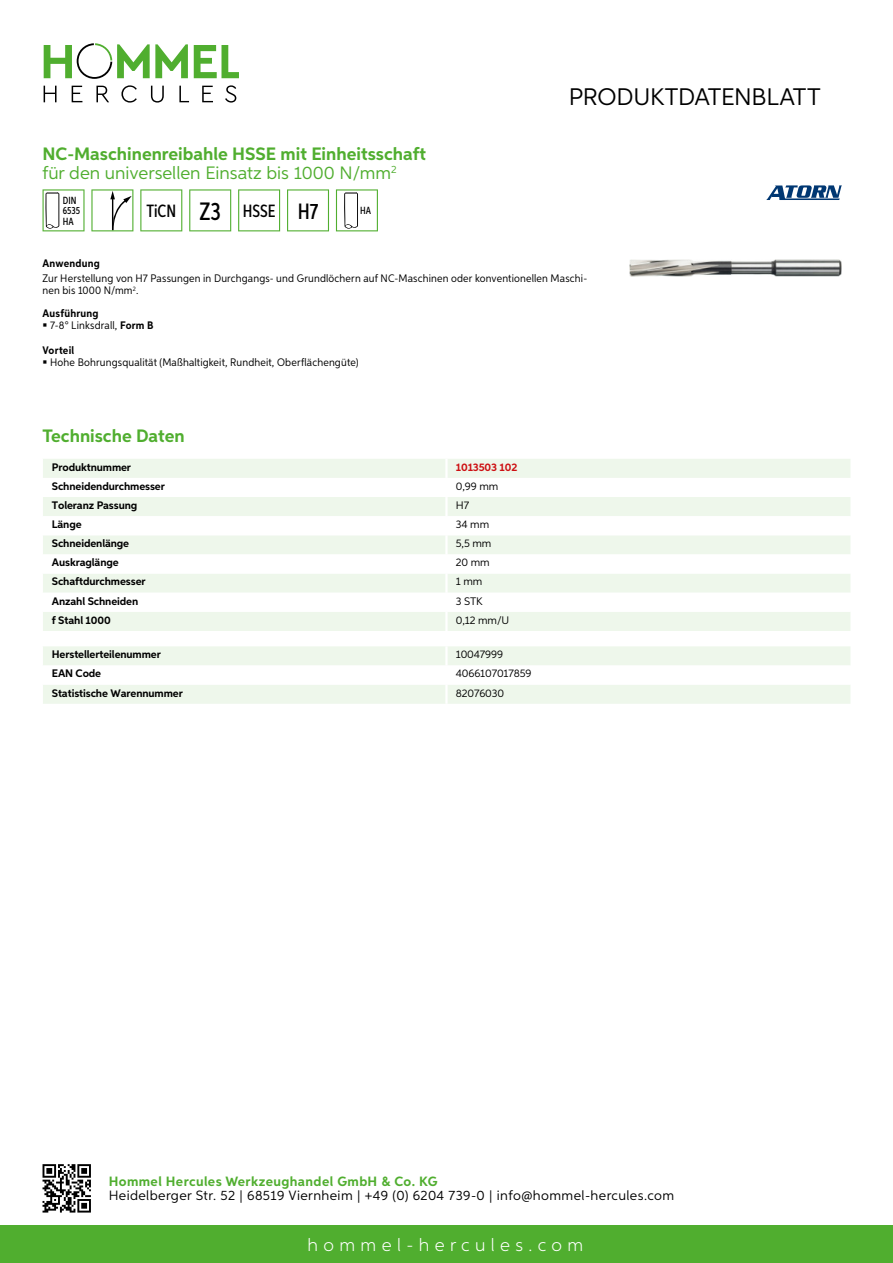
<style>
.page{position:relative;width:893px;height:1263px;background:#fff}
.page>*{position:absolute;margin:0;border:0;box-sizing:border-box;transform-origin:0 0}
.t1{font:24px "Aspira";letter-spacing:-.01em;color:#000}
.t2{font:700 18px/19.8px "Aspira";color:#50ae2f}
.t3{font:300 18px "Aspira";letter-spacing:.3em;color:#fff}
.t4{font:500 17.85px "Aspira XX Nar";color:#000}
.t5{font:13.5px "Aspira";letter-spacing:.03em;color:#000}
.t6{font:700 13.5px "Aspira";letter-spacing:.03em;color:#50ae2f}
.t7{font:10.95px/12px "Aspira Nar";letter-spacing:.015em;color:#000}
.t8{font:700 10.95px "Aspira";letter-spacing:-.01em;color:#000}
.t9{font:10.95px "Aspira";letter-spacing:-.01em;color:#000}
.t10{font:700 10.95px/12.8px "Aspira Nar";letter-spacing:.02em;color:#000}
.t11{font:700 10.95px "Aspira";letter-spacing:-.01em;color:#cd1013}
.t12{font:500 10.35px/10.4px "Aspira XX Nar";color:#000}
.s1{font-weight:400}
.s2{font-size:25.2px}
.s3{font-size:22.2px}
</style>
<div class="page">
<div style="left:0;top:1226px;width:893px;height:37px;background:#50ae2f"></div>
<svg style="left:43px;top:1164px;width:48px;height:48px"></svg>
<svg style="left:194px;top:45px;width:45px;height:33px"></svg>
<svg style="left:44px;top:43px;width:144px;height:36px"></svg>
<svg style="left:44px;top:86px;width:13px;height:16px"></svg>
<svg style="left:72px;top:86px;width:10px;height:16px"></svg>
<svg style="left:96px;top:86px;width:13px;height:16px"></svg>
<svg style="left:121px;top:85px;width:16px;height:18px"></svg>
<svg style="left:151px;top:86px;width:13px;height:17px"></svg>
<svg style="left:179px;top:86px;width:10px;height:16px"></svg>
<svg style="left:202px;top:86px;width:11px;height:16px"></svg>
<svg style="left:225px;top:85px;width:11px;height:18px"></svg>
<div style="left:43px;top:459px;width:807px;height:172px;background:#eef7eb"></div>
<svg style="left:43px;top:478px;width:807px;height:134px"></svg>
<hr style="left:445px;top:459px;width:3px;height:19px;background:#fff">
<hr style="left:445px;top:478px;width:3px;height:19px;background:#fff">
<hr style="left:445px;top:497px;width:3px;height:19px;background:#fff">
<hr style="left:445px;top:516px;width:3px;height:19px;background:#fff">
<hr style="left:445px;top:535px;width:3px;height:19px;background:#fff">
<hr style="left:445px;top:554px;width:3px;height:20px;background:#fff">
<hr style="left:445px;top:574px;width:3px;height:19px;background:#fff">
<hr style="left:445px;top:593px;width:3px;height:19px;background:#fff">
<hr style="left:445px;top:612px;width:3px;height:19px;background:#fff">
<svg style="left:43px;top:646px;width:807px;height:58px"></svg>
<hr style="left:445px;top:685px;width:3px;height:19px;background:#fff">
<svg style="left:43px;top:189px;width:42px;height:42px"></svg>
<svg style="left:91px;top:189px;width:42px;height:42px"></svg>
<svg style="left:140px;top:189px;width:42px;height:42px"></svg>
<svg style="left:189px;top:189px;width:42px;height:42px"></svg>
<svg style="left:238px;top:189px;width:42px;height:42px"></svg>
<svg style="left:287px;top:189px;width:42px;height:42px"></svg>
<svg style="left:336px;top:189px;width:42px;height:42px"></svg>
<img style="left:629px;top:259px;width:213px;height:17px">
<svg style="left:766px;top:185px;width:76px;height:15px"></svg>
<h2 class="t2" style="left:43px;top:144px;width:385px">NC-Maschinenreibahle HSSE mit Einheitsschaft <span class="s1">für den universellen Einsatz bis 1000 N/mm</span><sup>2</sup></h2>
<p class="t12" style="left:63px;top:195px;width:19px">DIN<br>6535<br>HA</p>
<h3 class="t4" style="left:146px;top:200px;width:173px">TiCN <span class="s2">Z3</span> HSSE <span class="s3">H7</span></h3>
<p class="t12" style="left:360px;top:205px;width:12px">HA</p>
<h1 class="t1" style="left:569px;top:82px;width:253px">Produktdatenblatt</h1>
<p class="t10" style="left:43px;top:257px;width:59px">Anwendung</p>
<p class="t7" style="left:43px;top:273px;width:546px">Zur Herstellung von H7 Passungen in Durchgangs- und Grundlöchern auf NC-Maschinen oder konventionellen Maschi&shy;nen bis 1000 N/mm<sup>2</sup>.</p>
<p class="t10" style="left:50px;top:307px;width:105px;text-indent:-8px">Ausführung<br><span class="s1">7-8° Linksdrall,</span> Form B</p>
<p class="t10" style="left:43px;top:344px;width:33px">Vorteil</p>
<p class="t7" style="left:50px;top:357px;width:310px">Hohe Bohrungsqualität (Maßhaltigkeit, Rundheit, Oberflächengüte)</p>
<h2 class="t2" style="left:43px;top:426px;width:144px">Technische Daten</h2>
<p class="t8" style="left:52px;top:460px;width:81px">Produktnummer</p>
<p class="t11" style="left:456px;top:460px;width:63px">1013503 102</p>
<p class="t8" style="left:52px;top:479px;width:115px">Schneidendurchmesser</p>
<p class="t9" style="left:456px;top:479px;width:44px">0,99 mm</p>
<p class="t8" style="left:52px;top:498px;width:87px">Toleranz Passung</p>
<p class="t9" style="left:456px;top:498px;width:15px">H7</p>
<p class="t8" style="left:52px;top:518px;width:31px">Länge</p>
<p class="t9" style="left:456px;top:518px;width:35px">34 mm</p>
<p class="t8" style="left:52px;top:537px;width:79px">Schneidenlänge</p>
<p class="t9" style="left:456px;top:537px;width:37px">5,5 mm</p>
<p class="t8" style="left:52px;top:556px;width:68px">Auskraglänge</p>
<p class="t9" style="left:456px;top:556px;width:35px">20 mm</p>
<p class="t8" style="left:52px;top:575px;width:95px">Schaftdurchmesser</p>
<p class="t9" style="left:456px;top:575px;width:28px">1 mm</p>
<p class="t8" style="left:52px;top:594px;width:88px">Anzahl Schneiden</p>
<p class="t9" style="left:456px;top:594px;width:22px">3 STK</p>
<p class="t8" style="left:52px;top:613px;width:60px">f Stahl 1000</p>
<p class="t9" style="left:456px;top:613px;width:53px">0,12 mm/U</p>
<p class="t8" style="left:52px;top:648px;width:111px">Herstellerteilenummer</p>
<p class="t9" style="left:456px;top:648px;width:49px">10047999</p>
<p class="t8" style="left:52px;top:667px;width:51px">EAN Code</p>
<p class="t9" style="left:456px;top:667px;width:77px">4066107017859</p>
<p class="t8" style="left:52px;top:686px;width:132px">Statistische Warennummer</p>
<p class="t9" style="left:456px;top:686px;width:50px">82076030</p>
<p class="t6" style="left:109px;top:1172px;width:330px">Hommel Hercules Werkzeughandel GmbH &amp; Co. KG</p>
<p class="t5" style="left:109px;top:1187px;width:567px">Heidelberger Str. 52 | 68519 Viernheim | +49 (0) 6204 739-0 | info@hommel-hercules.com</p>
<h2 class="t3" style="left:307px;top:1234px;width:277px">hommel-hercules.com</h2>
</div>
